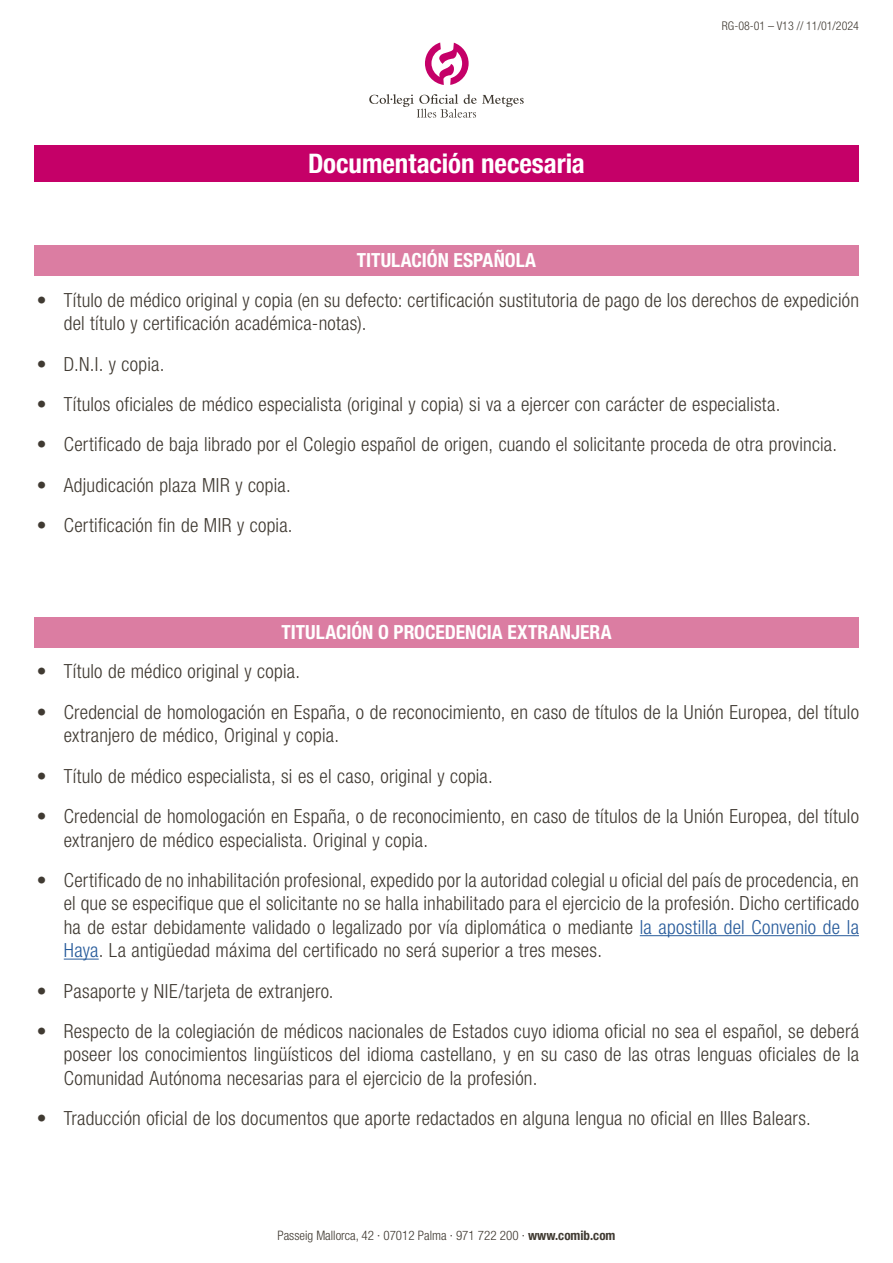
<style>
.page{position:relative;width:893px;height:1263px;background:#fff}
.page>*{position:absolute;margin:0;border:0;box-sizing:border-box;transform-origin:0 0}
.t1{font:700 condensed 27px "Helvetica Neue LT Std";color:#fff}
.t2{font:300 condensed 19.5px/23.4px "Helvetica Neue LT Std";letter-spacing:.01em;color:#403a32}
.t3{font:700 condensed 19.5px "Helvetica Neue LT Std";color:#fff}
.t4{font:300 condensed 13.05px "Helvetica Neue LT Std";color:#403a32}
.t5{font:300 condensed 12px "Helvetica Neue LT Std";color:#403a32}
.s1{color:#275b9b}
.s2{font-weight:700}
</style>
<div class="page">
<svg style="left:425px;top:43px;width:44px;height:42px"></svg>
<svg style="left:369px;top:94px;width:155px;height:24px"></svg>
<hr style="left:640px;top:935px;width:219px;height:1px;background:#275b9b">
<hr style="left:64px;top:958px;width:35px;height:1px;background:#275b9b">
<div style="left:34px;top:145px;width:825px;height:37px;background:#c50068"></div>
<div style="left:34px;top:245px;width:825px;height:31px;background:#db7da2"></div>
<div style="left:34px;top:617px;width:825px;height:30px;background:#db7da2"></div>
<h1 class="t1" style="left:308px;top:147px;width:278px">Documentación necesaria</h1>
<p class="t3" style="left:357px;top:249px;width:181px">TITULACIÓN ESPAÑOLA</p>
<p class="t5" style="left:722px;top:19px;width:139px">RG-08-01 – V13 // 11/01/2024</p>
<p class="t2" style="left:64px;top:288px;width:797px;text-indent:-27px">• Título de médico original y copia (en su defecto: certificación sustitutoria de pago de los derechos de expedición del título y certificación académica-notas).</p>
<p class="t2" style="left:37px;top:352px;width:129px">• D.N.I. y copia.</p>
<p class="t2" style="left:37px;top:392px;width:745px">• Títulos oficiales de médico especialista (original y copia) si va a ejercer con carácter de especialista.</p>
<p class="t2" style="left:37px;top:433px;width:802px">• Certificado de baja librado por el Colegio español de origen, cuando el solicitante proceda de otra provincia.</p>
<p class="t2" style="left:37px;top:473px;width:256px">• Adjudicación plaza MIR y copia.</p>
<p class="t2" style="left:37px;top:513px;width:257px">• Certificación fin de MIR y copia.</p>
<p class="t3" style="left:281px;top:620px;width:332px">TITULACIÓN O PROCEDENCIA EXTRANJERA</p>
<p class="t2" style="left:37px;top:660px;width:265px">• Título de médico original y copia.</p>
<p class="t2" style="left:64px;top:700px;width:797px;text-indent:-27px">• Credencial de homologación en España, o de reconocimiento, en caso de títulos de la Unión Europea, del título extranjero de médico, Original y copia.</p>
<p class="t2" style="left:37px;top:764px;width:458px">• Título de médico especialista, si es el caso, original y copia.</p>
<p class="t2" style="left:64px;top:804px;width:797px;text-indent:-27px">• Credencial de homologación en España, o de reconocimiento, en caso de títulos de la Unión Europea, del título extranjero de médico especialista. Original y copia.</p>
<p class="t2" style="left:64px;top:868px;width:797px;text-align:justify;text-indent:-27px">• Certificado de no inhabilitación profesional, expedido por la autoridad colegial u oficial del país de procedencia, en el que se especifique que el solicitante no se halla inhabilitado para el ejercicio de la profesión. Dicho certificado ha de estar debidamente validado o legalizado por vía diplomática o mediante <span class="s1">la apostilla del Convenio de la Haya</span>. La antigüedad máxima del certificado no será superior a tres meses.</p>
<p class="t2" style="left:37px;top:979px;width:298px">• Pasaporte y NIE/tarjeta de extranjero.</p>
<p class="t2" style="left:64px;top:1019px;width:797px;text-align:justify;text-indent:-27px">• Respecto de la colegiación de médicos nacionales de Estados cuyo idioma oficial no sea el español, se deberá poseer los conocimientos lingüísticos del idioma castellano, y en su caso de las otras lenguas oficiales de la Comunidad Autónoma necesarias para el ejercicio de la profesión.</p>
<p class="t2" style="left:37px;top:1106px;width:776px">• Traducción oficial de los documentos que aporte redactados en alguna lengua no oficial en Illes Balears.</p>
<p class="t4" style="left:277px;top:1228px;width:339px">Passeig Mallorca, 42 · 07012 Palma · 971 722 200 · <span class="s2">www.comib.com</span></p>
</div>
